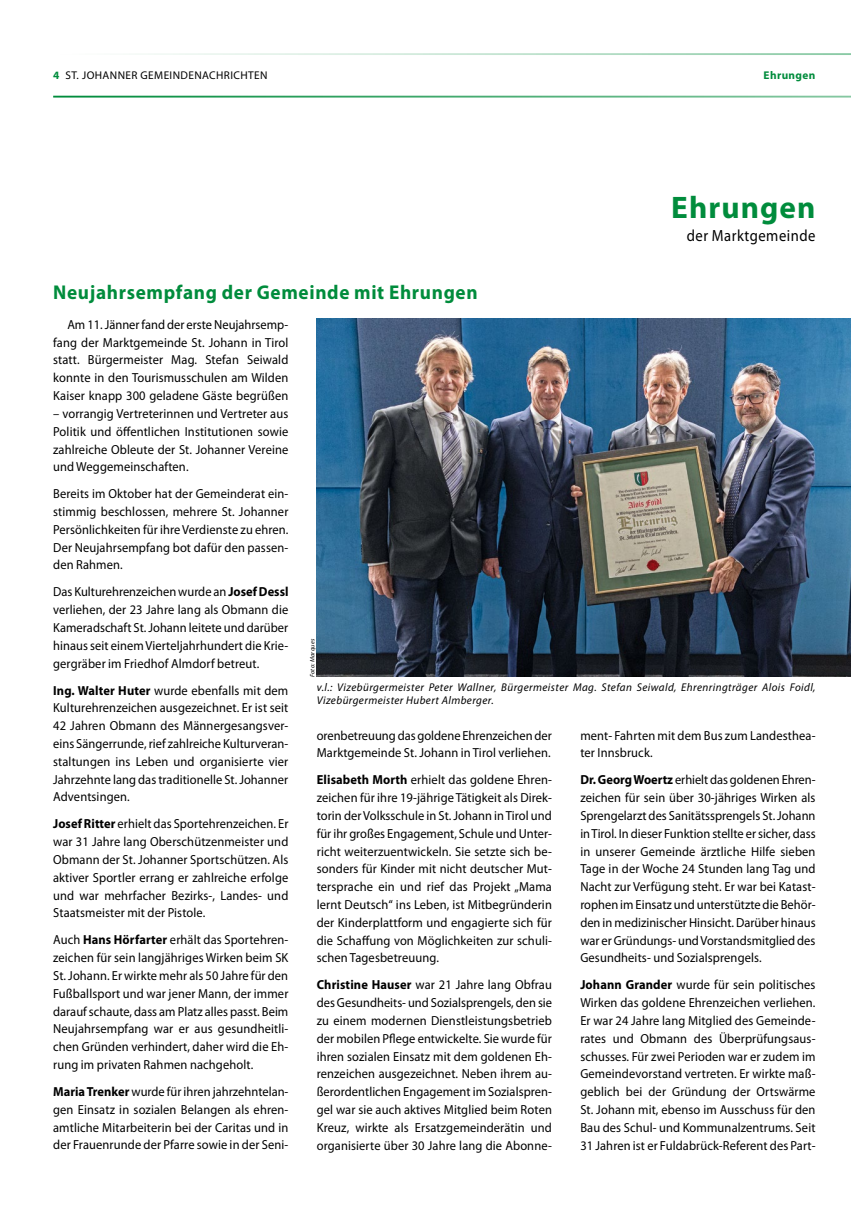
<style>
.page{position:relative;width:851px;height:1205px;background:#fff}
.page>*{position:absolute;margin:0;border:0;box-sizing:border-box;transform-origin:0 0}
.t1{font:700 31.25px "Myriad Pro";letter-spacing:.035em;color:#008c3c}
.t2{font:700 20px "Myriad Pro";letter-spacing:.035em;color:#008c3c;scale:.96 1}
.t3{font:16.25px "Myriad Pro";letter-spacing:.035em;color:#000;scale:.9 1}
.t4{font:13.12px/17.8px "Myriad Pro";letter-spacing:.01em;color:#000;text-align:justify;scale:.95 1}
.t5{font:italic 11.25px/13.1px "Myriad Pro";letter-spacing:.04em;color:#000}
.t6{font:11.25px "Myriad Pro";letter-spacing:.035em;color:#000}
.t7{font:700 11.25px "Myriad Pro";letter-spacing:.035em;color:#008c3c}
.t8{font:italic 6.25px "Myriad Pro";letter-spacing:.035em;color:#000}
.s1{font-weight:700;color:#008c3c}
.s2{font-weight:700}
</style>
<div class="page">
<hr style="left:53px;top:96px;width:797px;height:2px;background:#008c3c">
<hr style="left:53px;top:53px;width:797px;height:2px;background:#008c3c">
<img style="left:317px;top:319px;width:533px;height:358px">
<p class="t6" style="left:53px;top:69px;width:216px"><span class="s1">4</span> ST. JOHANNER GEMEINDENACHRICHTEN</p>
<p class="t7" style="left:763px;top:68px;width:53px">Ehrungen</p>
<h2 class="t2" style="left:53px;top:279px;width:443px">Neujahrsempfang der Gemeinde mit Ehrungen</h2>
<h1 class="t1" style="left:671px;top:187px;width:146px">Ehrungen</h1>
<p class="t3" style="left:686px;top:225px;width:144px">der Marktgemeinde</p>
<p class="t4" style="left:53px;top:315px;width:249px;text-indent:14px">Am 11. Jänner fand der erste Neujahrsemp&shy;fang der Marktgemeinde St. Johann in Tirol statt. Bürgermeister Mag. Stefan Seiwald konnte in den Tourismusschulen am Wilden Kaiser knapp 300 geladene Gäste begrüßen</p>
<p class="t4" style="left:53px;top:404px;width:249px">– vorrangig Vertreterinnen und Vertreter aus Politik und öffentlichen Institutionen sowie zahlreiche Obleute der St. Johanner Vereine und Weggemeinschaften.</p>
<p class="t4" style="left:53px;top:485px;width:249px">Bereits im Oktober hat der Gemeinderat ein&shy;stimmig beschlossen, mehrere St. Johanner Persönlichkeiten für ihre Verdienste zu ehren.<br>Der Neujahrsempfang bot dafür den passen&shy;den Rahmen.</p>
<p class="t4" style="left:53px;top:583px;width:249px">Das Kulturehrenzeichen wurde an <span class="s2">Josef Dessl </span>verliehen, der 23 Jahre lang als Obmann die Kameradschaft St. Johann leitete und darüber hinaus seit einem Vierteljahrhundert die Krie&shy;gergräber im Friedhof Almdorf betreut.</p>
<p class="t4" style="left:53px;top:681px;width:249px"><span class="s2">Ing. Walter Huter</span> wurde ebenfalls mit dem Kulturehrenzeichen ausgezeichnet. Er ist seit 42 Jahren Obmann des Männergesangsver&shy;eins Sängerrunde, rief zahlreiche Kulturveran&shy;staltungen ins Leben und organisierte vier Jahrzehnte lang das traditionelle St. Johanner Adventsingen.</p>
<p class="t4" style="left:53px;top:815px;width:249px"><span class="s2">Josef Ritter</span> erhielt das Sportehrenzeichen. Er war 31 Jahre lang Oberschützenmeister und Obmann der St. Johanner Sportschützen. Als aktiver Sportler errang er zahlreiche erfolge und war mehrfacher Bezirks-, Landes- und Staatsmeister mit der Pistole.</p>
<p class="t4" style="left:53px;top:931px;width:249px">Auch <span class="s2">Hans Hörfarter</span> erhält das Sportehren&shy;zeichen für sein langjähriges Wirken beim SK St. Johann. Er wirkte mehr als 50 Jahre für den Fußballsport und war jener Mann, der immer darauf schaute, dass am Platz alles passt. Beim Neujahrsempfang war er aus gesundheitli&shy;chen Gründen verhindert, daher wird die Eh&shy;rung im privaten Rahmen nachgeholt.</p>
<p class="t4" style="left:53px;top:1082px;width:249px"><span class="s2">Maria Trenker</span> wurde für ihren jahrzehntelan&shy;gen Einsatz in sozialen Belangen als ehren&shy;amtliche Mitarbeiterin bei der Caritas und in der Frauenrunde der Pfarre sowie in der Seni-</p>
<p class="t8" style="left:308px;top:677px;width:39px;rotate:-90deg">Foto: Marques</p>
<p class="t5" style="left:317px;top:680px;width:500px">v.l.: Vizebürgermeister Peter Wallner, Bürgermeister Mag. Stefan Seiwald, Ehrenringträger Alois Foidl,<br>Vizebürgermeister Hubert Almberger.</p>
<p class="t4" style="left:317px;top:726px;width:249px">orenbetreuung das goldene Ehrenzeichen der<br>Marktgemeinde St. Johann in Tirol verliehen.</p>
<p class="t4" style="left:317px;top:771px;width:249px"><span class="s2">Elisabeth Morth</span> erhielt das goldene Ehren&shy;zeichen für ihre 19-jährige Tätigkeit als Direk&shy;torin der Volksschule in St. Johann in Tirol und für ihr großes Engagement, Schule und Unter&shy;richt weiterzuentwickeln. Sie setzte sich be&shy;sonders für Kinder mit nicht deutscher Mut&shy;tersprache ein und rief das Projekt „Mama lernt Deutsch“ ins Leben, ist Mitbegründerin der Kinderplattform und engagierte sich für die Schaffung von Möglichkeiten zur schuli&shy;schen Tagesbetreuung.</p>
<p class="t4" style="left:317px;top:976px;width:249px"><span class="s2">Christine Hauser</span> war 21 Jahre lang Obfrau des Gesundheits- und Sozialsprengels, den sie zu einem modernen Dienstleistungsbetrieb der mobilen Pflege entwickelte. Sie wurde für ihren sozialen Einsatz mit dem goldenen Eh&shy;renzeichen ausgezeichnet. Neben ihrem au&shy;ßerordentlichen Engagement im Sozialspren&shy;gel war sie auch aktives Mitglied beim Roten Kreuz, wirkte als Ersatzgemeinderätin und organisierte über 30 Jahre lang die Abonne-</p>
<p class="t4" style="left:580px;top:726px;width:249px">ment- Fahrten mit dem Bus zum Landesthea&shy;ter Innsbruck.</p>
<p class="t4" style="left:580px;top:771px;width:249px"><span class="s2">Dr. Georg Woertz</span> erhielt das goldenen Ehren&shy;zeichen für sein über 30-jähriges Wirken als Sprengelarzt des Sanitätssprengels St. Johann in Tirol. In dieser Funktion stellte er sicher, dass in unserer Gemeinde ärztliche Hilfe sieben Tage in der Woche 24 Stunden lang Tag und Nacht zur Verfügung steht. Er war bei Katast&shy;rophen im Einsatz und unterstützte die Behör&shy;den in medizinischer Hinsicht. Darüber hinaus war er Gründungs- und Vorstandsmitglied des Gesundheits- und Sozialsprengels.</p>
<p class="t4" style="left:580px;top:976px;width:249px"><span class="s2">Johann Grander</span> wurde für sein politisches Wirken das goldene Ehrenzeichen verliehen.<br>Er war 24 Jahre lang Mitglied des Gemeinde&shy;rates und Obmann des Überprüfungsaus&shy;schusses. Für zwei Perioden war er zudem im Gemeindevorstand vertreten. Er wirkte maß&shy;geblich bei der Gründung der Ortswärme St. Johann mit, ebenso im Ausschuss für den Bau des Schul- und Kommunalzentrums. Seit 31 Jahren ist er Fuldabrück-Referent des Part-</p>
</div>
